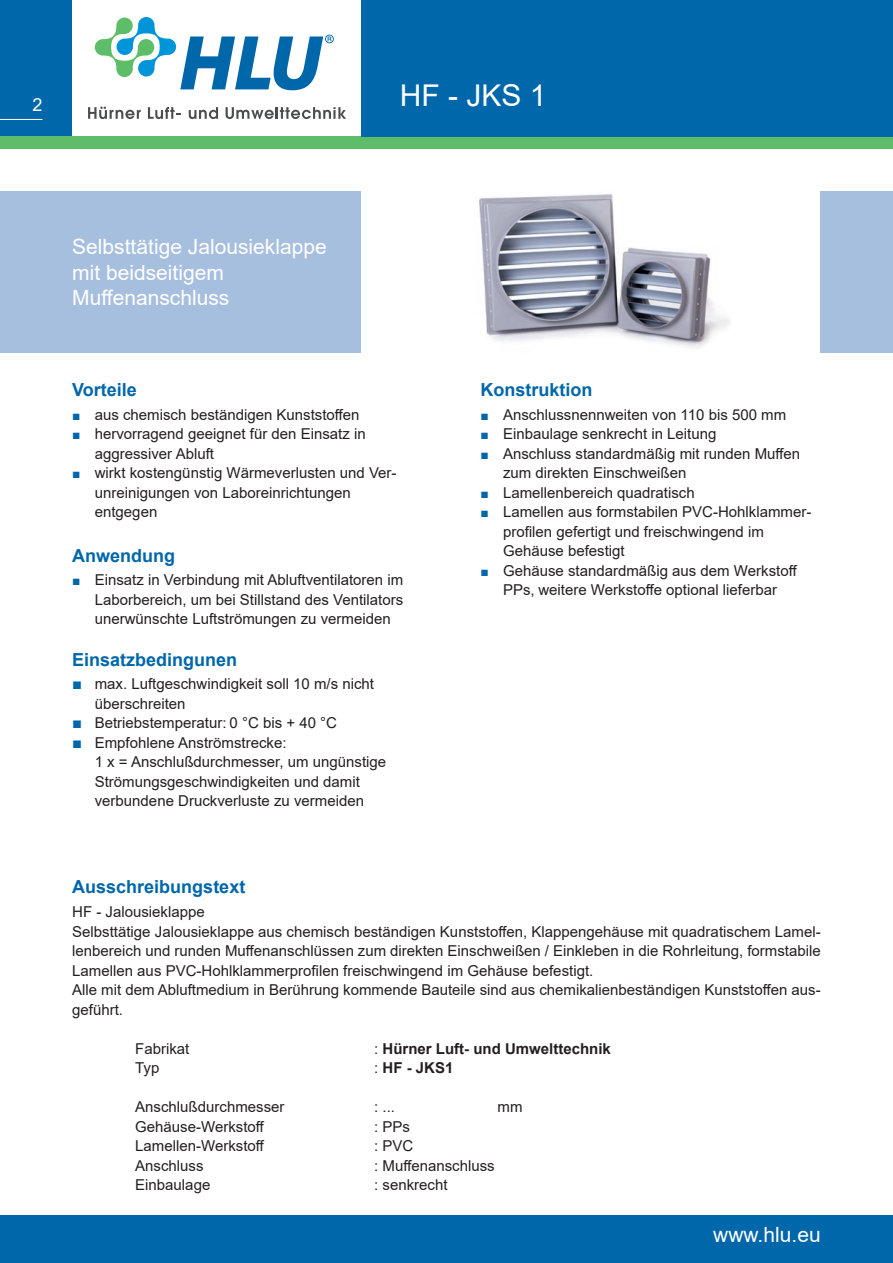
<style>
.page{position:relative;width:893px;height:1263px;background:#fff}
.page>*{position:absolute;margin:0;border:0;box-sizing:border-box;transform-origin:0 0}
.t1{font:30px "Arial";color:#fff}
.t2{font:21px "Arial";color:#fff}
.t3{font:700 18px "Arial";color:#0067aa}
.t4{font:18px "Arial";color:#fff}
.p_Blocksatz{font:15px/19.5px "Arial";color:#231f20}
.p_ohne_Blocksatz{font:15px "Arial";color:#231f20}
.t5{font:700 15px "Arial";color:#231f20}
.s1{font-family:"European Pi Three";color:#0067aa}
.s2{font-family:"European Pi Three";font-size:18px;color:#0067aa}
.s3{font-weight:400}
</style>
<div class="page">
<div style="left:0;top:1215px;width:893px;height:48px;background:#0067aa"></div>
<div style="left:0;top:136px;width:893px;height:13px;background:#5ebd68"></div>
<div style="left:0;top:0;width:893px;height:136px;background:#0067aa"></div>
<div style="left:72px;top:0;width:289px;height:136px;background:#fff"></div>
<hr style="left:0;top:119px;width:43px;height:1px;background:#fff">
<div style="left:821px;top:191px;width:72px;height:162px;background:#a7bfdf"></div>
<div style="left:0;top:191px;width:361px;height:162px;background:#a7bfdf"></div>
<img style="left:479px;top:194px;width:251px;height:154px">
<svg style="left:88px;top:107px;width:53px;height:12px"></svg>
<svg style="left:148px;top:107px;width:33px;height:12px"></svg>
<svg style="left:189px;top:107px;width:29px;height:12px"></svg>
<svg style="left:226px;top:107px;width:120px;height:12px"></svg>
<svg style="left:95px;top:17px;width:239px;height:73px"></svg>
<p class="t4" style="left:33px;top:92px;width:12px">2</p>
<p class="t1" style="left:400px;top:75px;width:148px">HF - JKS 1</p>
<p class="t2" style="left:72px;top:232px;width:256px">Selbsttätige Jalousieklappe</p>
<p class="t2" style="left:72px;top:258px;width:153px">mit beidseitigem</p>
<p class="t2" style="left:72px;top:283px;width:159px">Muffenanschluss</p>
<p class="t3" style="left:72px;top:377px;width:66px">Vorteile</p>
<p class="p_Blocksatz" style="left:72px;top:404px;width:289px"><span class="s1">J</span> aus chemisch beständigen Kunststoffen</p>
<p class="p_Blocksatz" style="left:72px;top:424px;width:295px"><span class="s1">J</span> hervorragend geeignet für den Einsatz in</p>
<p class="p_Blocksatz" style="left:95px;top:443px;width:121px">aggressiver Abluft</p>
<p class="p_Blocksatz" style="left:95px;top:463px;width:303px;text-indent:-22px"><span class="s1">J</span> wirkt kostengünstig Wärmeverlusten und Ver&shy;unreinigungen von Laboreinrichtungen</p>
<p class="p_Blocksatz" style="left:95px;top:502px;width:64px">entgegen</p>
<p class="t3" style="left:72px;top:543px;width:104px">Anwendung</p>
<p class="p_Blocksatz" style="left:95px;top:570px;width:310px;text-align:justify;text-indent:-22px"><span class="s1">J</span> Einsatz in Verbindung mit Abluftventilatoren im Laborbereich, um bei Stillstand des Ventilators unerwünschte Luftströmungen zu vermeiden</p>
<p class="t3" style="left:72px;top:646px;width:167px">Einsatzbedingunen</p>
<p class="p_ohne_Blocksatz" style="left:72px;top:674px;width:303px"><span class="s2">J</span> max. Luftgeschwindigkeit soll 10 m/s nicht</p>
<p class="p_ohne_Blocksatz" style="left:95px;top:693px;width:92px">überschreiten</p>
<p class="p_ohne_Blocksatz" style="left:72px;top:713px;width:266px"><span class="s2">J</span> Betriebstemperatur: 0 °C bis + 40 °C</p>
<p class="p_ohne_Blocksatz" style="left:72px;top:732px;width:216px"><span class="s2">J</span> Empfohlene Anströmstrecke:</p>
<p class="p_ohne_Blocksatz" style="left:95px;top:752px;width:293px">1 x = Anschlußdurchmesser, um ungünstige</p>
<p class="p_ohne_Blocksatz" style="left:95px;top:771px;width:267px">Strömungsgeschwindigkeiten und damit</p>
<p class="p_ohne_Blocksatz" style="left:95px;top:791px;width:271px">verbundene Druckverluste zu vermeiden</p>
<p class="t3" style="left:480px;top:377px;width:113px">Konstruktion</p>
<p class="p_Blocksatz" style="left:480px;top:404px;width:307px"><span class="s1">J</span> Anschlussnennweiten von 110 bis 500 mm</p>
<p class="p_Blocksatz" style="left:480px;top:424px;width:237px"><span class="s1">J</span> Einbaulage senkrecht in Leitung</p>
<p class="p_Blocksatz" style="left:503px;top:443px;width:299px;text-indent:-22px"><span class="s1">J</span> Anschluss standardmäßig mit runden Muffen zum direkten Einschweißen</p>
<p class="p_Blocksatz" style="left:480px;top:482px;width:216px"><span class="s1">J</span> Lamellenbereich quadratisch</p>
<p class="p_Blocksatz" style="left:480px;top:502px;width:332px"><span class="s1">J</span> Lamellen aus formstabilen PVC-Hohlklammer-</p>
<p class="p_Blocksatz" style="left:503px;top:521px;width:262px">profilen gefertigt und freischwingend im</p>
<p class="p_Blocksatz" style="left:503px;top:541px;width:123px">Gehäuse befestigt</p>
<p class="p_Blocksatz" style="left:480px;top:560px;width:318px"><span class="s1">J</span> Gehäuse standardmäßig aus dem Werkstoff</p>
<p class="p_Blocksatz" style="left:503px;top:580px;width:276px">PPs, weitere Werkstoffe optional lieferbar</p>
<p class="t3" style="left:72px;top:874px;width:175px">Ausschreibungstext</p>
<p class="p_Blocksatz" style="left:72px;top:902px;width:134px">HF - Jalousieklappe</p>
<p class="p_Blocksatz" style="left:72px;top:921px;width:750px;text-align:justify">Selbsttätige Jalousieklappe aus chemisch beständigen Kunststoffen, Klappengehäuse mit quadratischem Lamel&shy;lenbereich und runden Muffenanschlüssen zum direkten Einschweißen / Einkleben in die Rohrleitung, formstabile Lamellen aus PVC-Hohlklammerprofilen freischwingend im Gehäuse befestigt.</p>
<p class="p_Blocksatz" style="left:72px;top:980px;width:750px">Alle mit dem Abluftmedium in Berührung kommende Bauteile sind aus chemikalienbeständigen Kunststoffen aus&shy;geführt.</p>
<p class="p_Blocksatz" style="left:135px;top:1038px;width:56px">Fabrikat</p>
<p class="t5" style="left:374px;top:1038px;width:238px"><span class="s3">:</span> Hürner Luft- und Umwelttechnik</p>
<p class="p_Blocksatz" style="left:135px;top:1058px;width:26px">Typ</p>
<p class="t5" style="left:374px;top:1057px;width:81px"><span class="s3">:</span> HF - JKS1</p>
<p class="p_Blocksatz" style="left:135px;top:1097px;width:151px">Anschlußdurchmesser</p>
<p class="p_Blocksatz" style="left:374px;top:1097px;width:22px">: ...</p>
<p class="p_Blocksatz" style="left:497px;top:1097px;width:26px">mm</p>
<p class="p_Blocksatz" style="left:135px;top:1116px;width:131px">Gehäuse-Werkstoff</p>
<p class="p_Blocksatz" style="left:374px;top:1116px;width:37px">: PPs</p>
<p class="p_Blocksatz" style="left:135px;top:1136px;width:131px">Lamellen-Werkstoff</p>
<p class="p_Blocksatz" style="left:374px;top:1136px;width:41px">: PVC</p>
<p class="p_Blocksatz" style="left:135px;top:1155px;width:70px">Anschluss</p>
<p class="p_Blocksatz" style="left:374px;top:1155px;width:122px">: Muffenanschluss</p>
<p class="p_Blocksatz" style="left:135px;top:1175px;width:77px">Einbaulage</p>
<p class="p_Blocksatz" style="left:374px;top:1175px;width:75px">: senkrecht</p>
<h2 class="t2" style="left:713px;top:1220px;width:109px">www.hlu.eu</h2>
</div>
